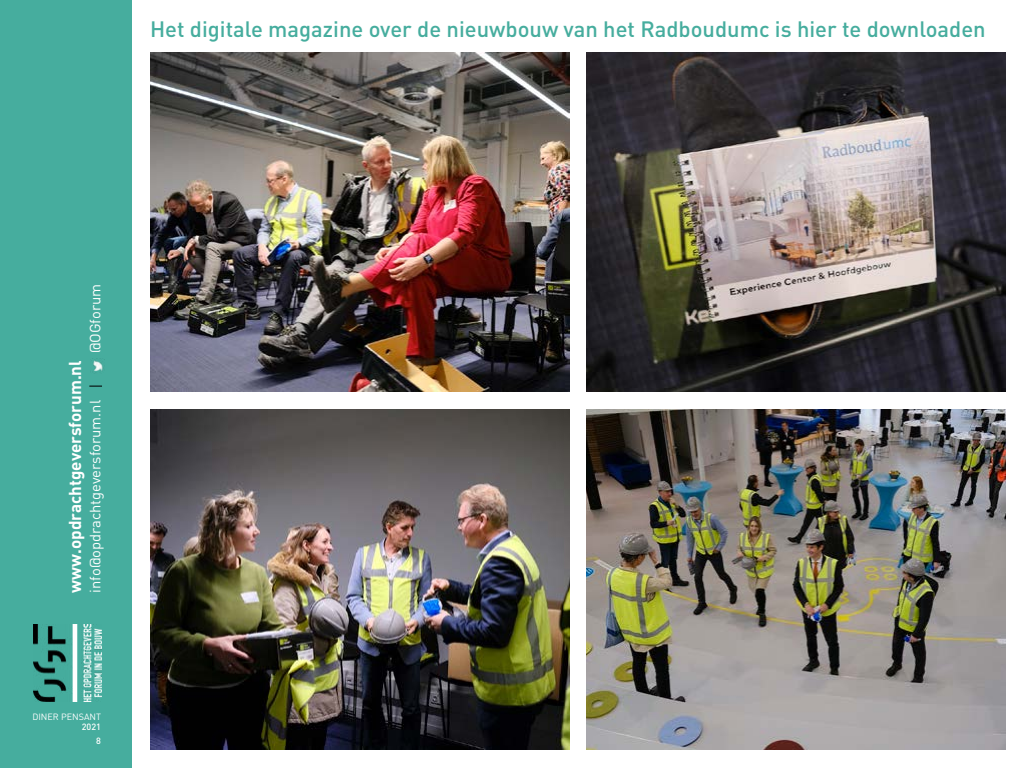
<style>
.page{position:relative;width:1024px;height:768px;background:#fff}
.page>*{position:absolute;margin:0;border:0;box-sizing:border-box;transform-origin:0 0}
.t1{font:500 22px "DIN Pro";color:#46ad9e}
.t2{font:700 17.1px "DIN Pro";color:#fff}
.t3{font:14.8px "DIN Pro";color:#fff}
.t4{font:9px "DIN Pro";color:#fff}
.t5{font:500 9px/13.8px "DIN Pro";color:#fff;text-align:right}
</style>
<div class="page">
<div style="left:0;top:0;width:132px;height:768px;background:#46ad9e"></div>
<img style="left:92px;top:358px;width:13px;height:13px">
<svg style="left:89px;top:386px;width:13px;height:1px"></svg>
<img style="left:33px;top:624px;width:69px;height:77px">
<img style="left:150px;top:52px;width:419px;height:340px">
<img style="left:586px;top:52px;width:420px;height:340px">
<img style="left:150px;top:410px;width:420px;height:340px">
<img style="left:586px;top:410px;width:420px;height:340px">
<p class="t1" style="left:150px;top:14px;width:837px">Het digitale magazine over de nieuwbouw van het Radboudumc is hier te downloaden</p>
<p class="t3" style="left:85px;top:353px;width:71px;rotate:-90deg">@OGforum</p>
<p class="t2" style="left:63px;top:593px;width:234px;rotate:-90deg">www.opdrachtgeversforum.nl</p>
<p class="t3" style="left:85px;top:593px;width:194px;rotate:-90deg">info@opdrachtgeversforum.nl</p>
<p class="t4" style="left:32px;top:710px;width:70px">DINER PENSANT</p>
<p class="t5" style="left:82px;top:720px;width:21px">2021<br>8</p>
</div>
